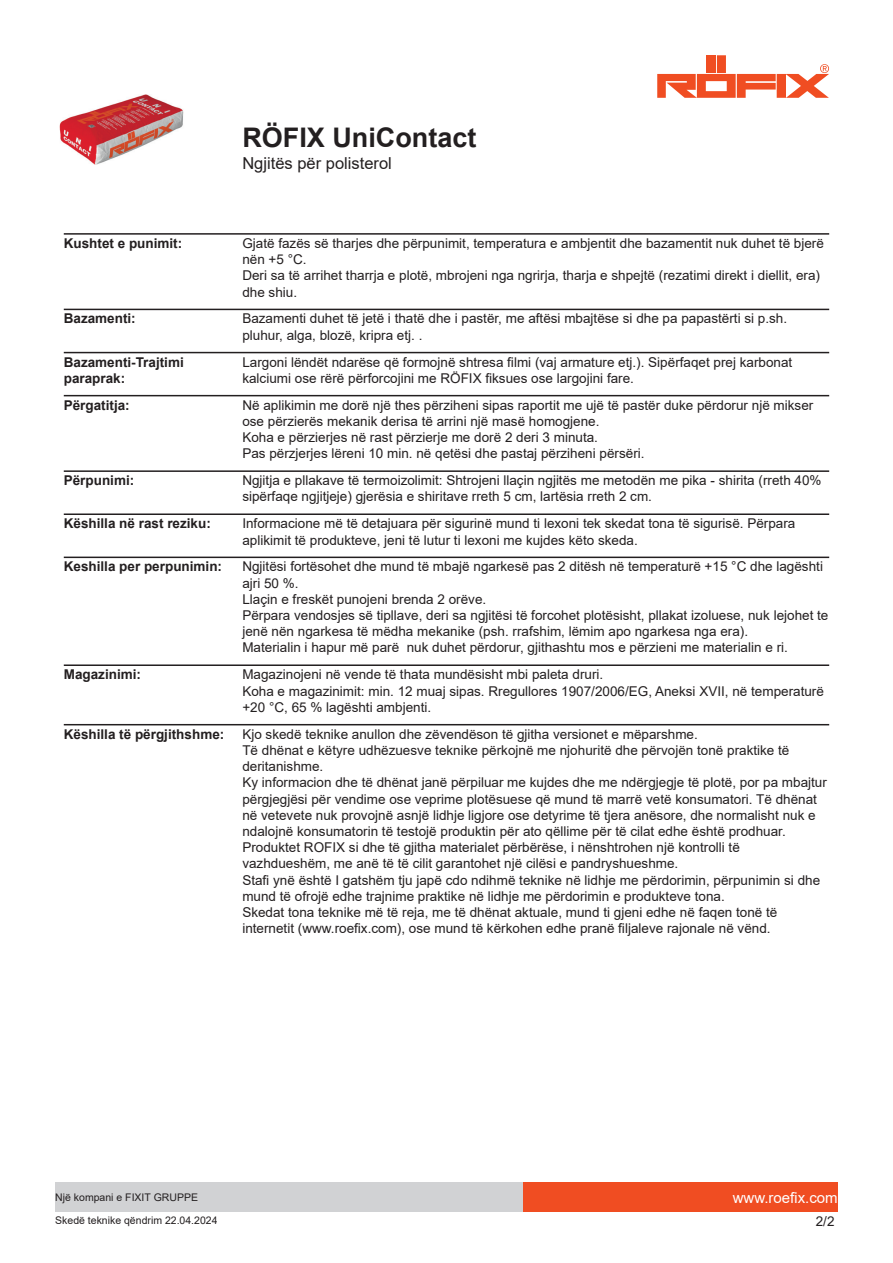
<style>
.page{position:relative;width:893px;height:1263px;background:#fff}
.page>*{position:absolute;margin:0;border:0;box-sizing:border-box;transform-origin:0 0}
.t1{font:700 27px "Arial";color:#231f20}
.t2{font:16.5px "Arial";color:#231f20}
.t3{font:15px "Arial";color:#fff}
.t4{font:13.5px/16.2px "Arial";color:#231f20}
.t5{font:700 13.5px/16.2px "Arial";color:#231f20}
.t6{font:10.5px "Arial";color:#231f20}
</style>
<div class="page">
<img style="left:59px;top:95px;width:125px;height:70px">
<div style="left:717px;top:55px;width:9px;height:18px;background:#f04d22"></div>
<div style="left:707px;top:55px;width:9px;height:18px;background:#f04d22"></div>
<svg style="left:657px;top:64px;width:172px;height:34px"></svg>
<div style="left:523px;top:1182px;width:315px;height:30px;background:#f04d22"></div>
<div style="left:55px;top:1182px;width:468px;height:30px;background:#d1d2d4"></div>
<hr style="left:64px;top:233px;width:765px;height:2px;background:#231f20">
<hr style="left:64px;top:309px;width:765px;height:1px;background:#231f20">
<hr style="left:64px;top:352px;width:765px;height:1px;background:#231f20">
<hr style="left:64px;top:395px;width:765px;height:1px;background:#231f20">
<hr style="left:64px;top:470px;width:765px;height:2px;background:#231f20">
<hr style="left:64px;top:513px;width:765px;height:2px;background:#231f20">
<hr style="left:64px;top:557px;width:765px;height:1px;background:#231f20">
<hr style="left:64px;top:664px;width:765px;height:2px;background:#231f20">
<hr style="left:64px;top:724px;width:765px;height:1px;background:#231f20">
<h1 class="t1" style="left:242px;top:119px;width:236px">RÖFIX UniContact</h1>
<p class="t2" style="left:242px;top:152px;width:151px">Ngjitës për polisterol</p>
<p class="t5" style="left:64px;top:235px;width:120px">Kushtet e punimit:</p>
<p class="t4" style="left:242px;top:235px;width:583px">Gjatë fazës së tharjes dhe përpunimit, temperatura e ambjentit dhe bazamentit nuk duhet të bjerë nën +5 °C.<br>Deri sa të arrihet tharrja e plotë, mbrojeni nga ngrirja, tharja e shpejtë (rezatimi direkt i diellit, era) dhe shiu.</p>
<p class="t5" style="left:64px;top:311px;width:74px">Bazamenti:</p>
<p class="t4" style="left:242px;top:311px;width:546px">Bazamenti duhet të jetë i thatë dhe i pastër, me aftësi mbajtëse si dhe pa papastërti si p.sh. pluhur, alga, blozë, kripra etj. .</p>
<p class="t5" style="left:64px;top:354px;width:122px">Bazamenti-Trajtimi paraprak:</p>
<p class="t4" style="left:242px;top:354px;width:551px">Largoni lëndët ndarëse që formojnë shtresa filmi (vaj armature etj.). Sipërfaqet prej karbonat kalciumi ose rërë përforcojini me RÖFIX fiksues ose largojini fare.</p>
<p class="t5" style="left:64px;top:397px;width:68px">Përgatitja:</p>
<p class="t4" style="left:242px;top:397px;width:572px">Në aplikimin me dorë një thes përziheni sipas raportit me ujë të pastër duke përdorur një mikser ose përzierës mekanik derisa të arrini një masë homogjene.<br>Koha e përzierjes në rast përzierje me dorë 2 deri 3 minuta.<br>Pas përzjerjes lëreni 10 min. në qetësi dhe pastaj përziheni përsëri.</p>
<p class="t5" style="left:64px;top:472px;width:72px">Përpunimi:</p>
<p class="t4" style="left:242px;top:472px;width:581px">Ngjitja e pllakave të termoizolimit: Shtrojeni llaçin ngjitës me metodën me pika - shirita (rreth 40% sipërfaqe ngjitjeje) gjerësia e shiritave rreth 5 cm, lartësia rreth 2 cm.</p>
<p class="t5" style="left:64px;top:516px;width:149px">Këshilla në rast reziku:</p>
<p class="t4" style="left:242px;top:515px;width:555px">Informacione më të detajuara për sigurinë mund ti lexoni tek skedat tona të sigurisë. Përpara aplikimit të produkteve, jeni të lutur ti lexoni me kujdes këto skeda.</p>
<p class="t5" style="left:64px;top:559px;width:160px">Keshilla per perpunimin:</p>
<p class="t4" style="left:242px;top:558px;width:588px">Ngjitësi fortësohet dhe mund të mbajë ngarkesë pas 2 ditësh në temperaturë +15 °C dhe lagështi ajri 50 %.<br>Llaçin e freskët punojeni brenda 2 orëve.<br>Përpara vendosjes së tipllave, deri sa ngjitësi të forcohet plotësisht, pllakat izoluese, nuk lejohet te jenë nën ngarkesa të mëdha mekanike (psh. rrafshim, lëmim apo ngarkesa nga era).<br>Materialin i hapur më parë nuk duhet përdorur, gjithashtu mos e përzieni me materialin e ri.</p>
<p class="t5" style="left:64px;top:667px;width:79px">Magazinimi:</p>
<p class="t4" style="left:242px;top:666px;width:583px">Magazinojeni në vende të thata mundësisht mbi paleta druri.<br>Koha e magazinimit: min. 12 muaj sipas. Rregullores 1907/2006/EG, Aneksi XVII, në temperaturë +20 °C, 65 % lagështi ambjenti.</p>
<p class="t5" style="left:64px;top:726px;width:162px">Këshilla të përgjithshme:</p>
<p class="t4" style="left:242px;top:726px;width:586px">Kjo skedë teknike anullon dhe zëvendëson të gjitha versionet e mëparshme.<br>Të dhënat e këtyre udhëzuesve teknike përkojnë me njohuritë dhe përvojën tonë praktike të deritanishme.<br>Ky informacion dhe të dhënat janë përpiluar me kujdes dhe me ndërgjegje të plotë, por pa mbajtur përgjegjësi për vendime ose veprime plotësuese që mund të marrë vetë konsumatori. Të dhënat në vetevete nuk provojnë asnjë lidhje ligjore ose detyrime të tjera anësore, dhe normalisht nuk e ndalojnë konsumatorin të testojë produktin për ato qëllime për të cilat edhe është prodhuar.<br>Produktet ROFIX si dhe të gjitha materialet përbërëse, i nënshtrohen një kontrolli të vazhdueshëm, me anë të të cilit garantohet një cilësi e pandryshueshme.<br>Stafi ynë është I gatshëm tju japë cdo ndihmë teknike në lidhje me përdorimin, përpunimin si dhe mund të ofrojë edhe trajnime praktike në lidhje me përdorimin e produkteve tona.<br>Skedat tona teknike më të reja, me të dhënat aktuale, mund ti gjeni edhe në faqen tonë të internetit (www.roefix.com), ose mund të kërkohen edhe pranë filjaleve rajonale në vënd.</p>
<p class="t6" style="left:55px;top:1190px;width:144px">Një kompani e FIXIT GRUPPE</p>
<p class="t3" style="left:733px;top:1187px;width:107px">www.roefix.com</p>
<p class="t6" style="left:55px;top:1213px;width:164px">Skedë teknike qëndrim 22.04.2024</p>
<p class="t4" style="left:816px;top:1213px;width:20px">2/2</p>
</div>
